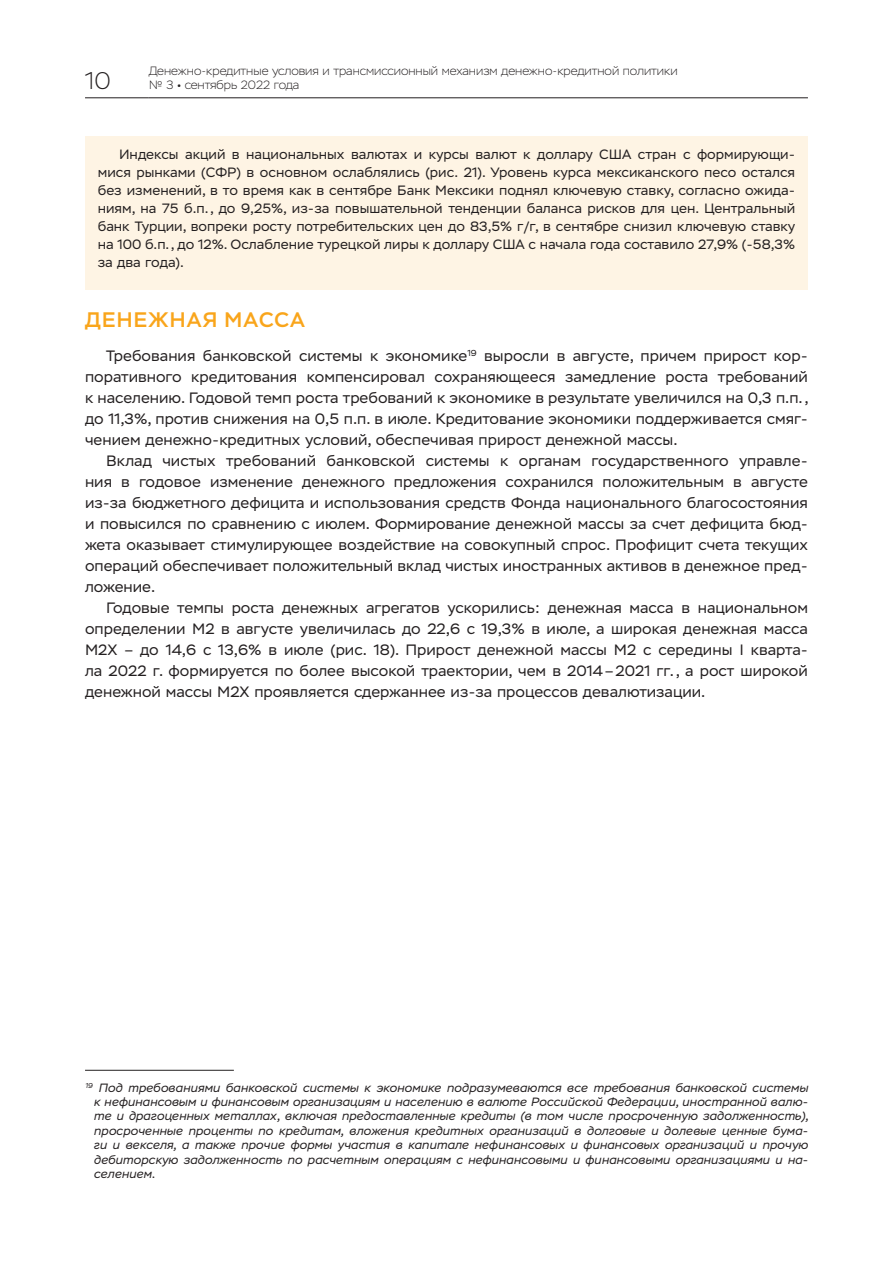
<style>
.page{position:relative;width:893px;height:1263px;background:#fff}
.page>*{position:absolute;margin:0;border:0;box-sizing:border-box;transform-origin:0 0}
.t1{font:200 24px "Stem";color:#231f20}
.Раздел{font:500 21px "Stem";letter-spacing:.06em;color:#f9a51b}
.Текст{font:15px/21px "Stem Text";color:#231f20;text-align:justify}
.Текст_бокс{font:13.5px/18px "Stem Text";color:#231f20;text-align:justify}
.Сноска{font:italic 12px/14.4px "Stem Text";color:#231f20;text-align:justify}
.t2{font:200 12px/14.4px "Stem";color:#231f20}
</style>
<div class="page">
<hr style="left:85px;top:98px;width:64px;height:1px;background:#231f20">
<hr style="left:149px;top:98px;width:659px;height:1px;background:#231f20">
<hr style="left:85px;top:1070px;width:149px;height:1px;background:#231f20">
<div style="left:85px;top:136px;width:723px;height:153px;background:#fef4e4"></div>
<h1 class="t1" style="left:85px;top:67px;width:27px">10</h1>
<p class="t2" style="left:149px;top:64px;width:530px">Денежно-кредитные условия и трансмиссионный механизм денежно-кредитной политики № 3 • сентябрь 2022 года</p>
<p class="Текст_бокс" style="left:98px;top:146px;width:699px;text-indent:21px">Индексы акций в национальных валютах и курсы валют к доллару США стран с формирующи&shy;мися рынками (СФР) в основном ослаблялись (рис. 21). Уровень курса мексиканского песо остался без изменений, в то время как в сентябре Банк Мексики поднял ключевую ставку, согласно ожида&shy;ниям, на 75 б.п., до 9,25%, из‑за повышательной тенденции баланса рисков для цен. Центральный банк Турции, вопреки росту потребительских цен до 83,5% г/г, в сентябре снизил ключевую ставку на 100 б.п., до 12%. Ослабление турецкой лиры к доллару США с начала года составило 27,9% (-58,3% за два года).</p>
<p class="Раздел" style="left:85px;top:307px;width:221px">ДЕНЕЖНАЯ МАССА</p>
<p class="Текст" style="left:85px;top:345px;width:725px;text-indent:21px">Требования банковской системы к экономике<sup>19</sup> выросли в августе, причем прирост кор&shy;поративного кредитования компенсировал сохраняющееся замедление роста требований к населению. Годовой темп роста требований к экономике в результате увеличился на 0,3 п.п., до 11,3%, против снижения на 0,5 п.п. в июле. Кредитование экономики поддерживается смяг&shy;чением денежно-кредитных условий, обеспечивая прирост денежной массы.</p>
<p class="Текст" style="left:85px;top:450px;width:724px;text-indent:21px">Вклад чистых требований банковской системы к органам государственного управле&shy;ния в годовое изменение денежного предложения сохранился положительным в августе из‑за бюджетного дефицита и использования средств Фонда национального благосостояния и повысился по сравнению с июлем. Формирование денежной массы за счет дефицита бюд&shy;жета оказывает стимулирующее воздействие на совокупный спрос. Профицит счета текущих операций обеспечивает положительный вклад чистых иностранных активов в денежное пред&shy;ложение.</p>
<p class="Текст" style="left:85px;top:597px;width:724px;text-indent:21px">Годовые темпы роста денежных агрегатов ускорились: денежная масса в национальном определении M2 в августе увеличилась до 22,6 с 19,3% в июле, а широкая денежная масса M2X – до 14,6 с 13,6% в июле (рис. 18). Прирост денежной массы M2 с середины I кварта&shy;ла 2022 г. формируется по более высокой траектории, чем в 2014–2021 гг., а рост широкой денежной массы M2X проявляется сдержаннее из‑за процессов девалютизации.</p>
<p class="Сноска" style="left:94px;top:1080px;width:716px;text-indent:-9px"><sup>19</sup> Под требованиями банковской системы к экономике подразумеваются все требования банковской системы к нефинансовым и финансовым организациям и населению в валюте Российской Федерации, иностранной валю&shy;те и драгоценных металлах, включая предоставленные кредиты (в том числе просроченную задолженность), просроченные проценты по кредитам, вложения кредитных организаций в долговые и долевые ценные бума&shy;ги и векселя, а также прочие формы участия в капитале нефинансовых и финансовых организаций и прочую дебиторскую задолженность по расчетным операциям с нефинансовыми и финансовыми организациями и на&shy;селением.</p>
</div>
